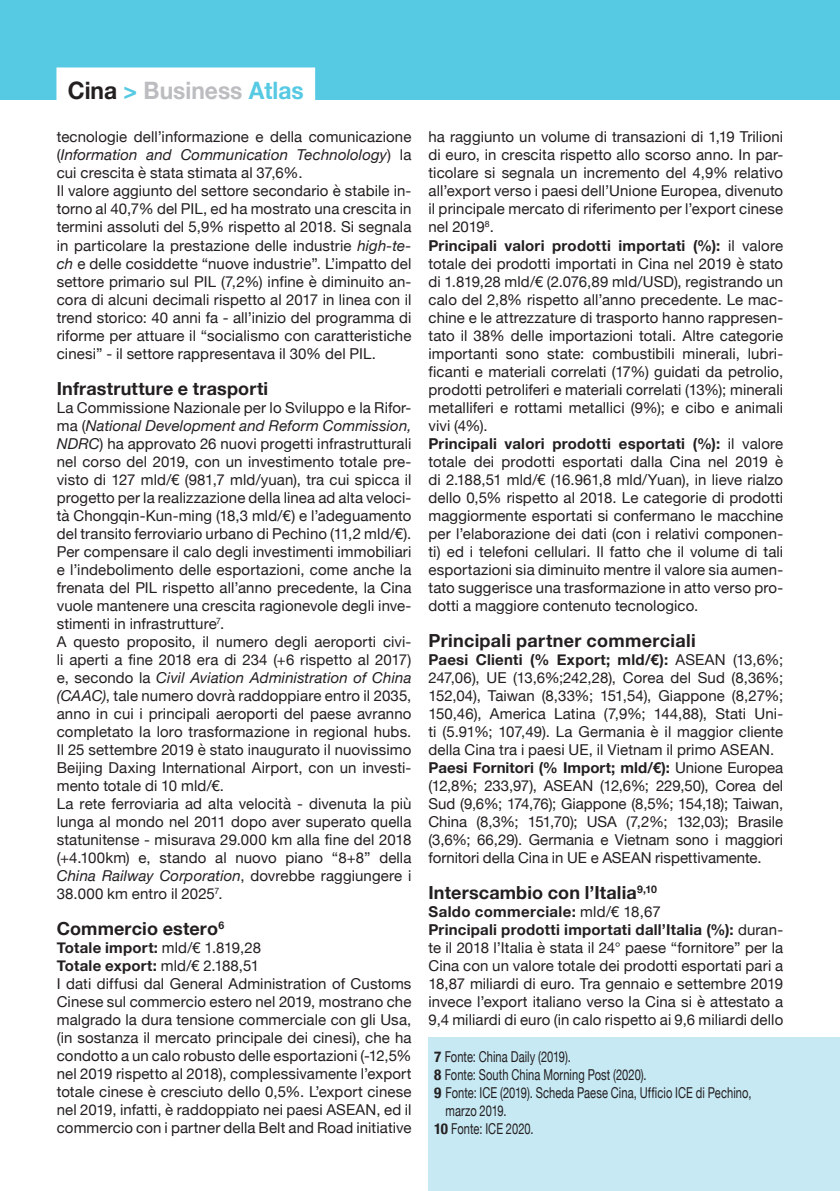
<style>
.page{position:relative;width:840px;height:1191px;background:#fff}
.page>*{position:absolute;margin:0;border:0;box-sizing:border-box;transform-origin:0 0}
.t1{font:700 24px "Helvetica Neue";color:#bcbdc0;scale:.95 1}
.t2{font:700 18px "Helvetica Neue";letter-spacing:.01em;color:#231f20}
.t3{font:15px/18px "Helvetica Neue";letter-spacing:.005em;color:#231f20;text-align:justify}
.t4{font:15px "Helvetica Neue";letter-spacing:.005em;color:#231f20;scale:.74 1}
.t5{font:700 15px "Helvetica Neue";letter-spacing:.02em;color:#231f20}
.s1{color:#231f20}
.s2{color:#56c9e3}
.s3{font-style:italic}
.s4{font-weight:400}
.s5{font-weight:700}
.s6{font-weight:700;font-stretch:condensed}
</style>
<div class="page">
<div style="left:0;top:0;width:839px;height:99px;background:#56c9e3"></div>
<div style="left:56px;top:67px;width:259px;height:36px;background:#fff"></div>
<div style="left:428px;top:1037px;width:411px;height:154px;background:#c7e9f4"></div>
<p class="t1" style="left:68px;top:72px;width:250px"><span class="s1">Cina</span> <span class="s2">&gt;</span> Business <span class="s2">Atlas</span></p>
<p class="t3" style="left:57px;top:129px;width:356px">tecnologie dell’informazione e della comunicazione (<span class="s3">Information and Communication Technolology</span>) la cui crescita è stata stimata al 37,6%.</p>
<p class="t3" style="left:57px;top:183px;width:356px">Il valore aggiunto del settore secondario è stabile in&shy;torno al 40,7% del PIL, ed ha mostrato una crescita in termini assoluti del 5,9% rispetto al 2018. Si segnala in particolare la prestazione delle industrie <span class="s3">high-te&shy;ch</span> e delle cosiddette “nuove industrie”. L’impatto del settore primario sul PIL (7,2%) infine è diminuito an&shy;cora di alcuni decimali rispetto al 2017 in linea con il trend storico: 40 anni fa - all’inizio del programma di riforme per attuare il “socialismo con caratteristiche cinesi” - il settore rappresentava il 30% del PIL.</p>
<p class="t2" style="left:57px;top:374px;width:213px">Infrastrutture e trasporti</p>
<p class="t3" style="left:57px;top:399px;width:356px">La Commissione Nazionale per lo Sviluppo e la Rifor&shy;ma (<span class="s3">National Development and Reform Commission, NDRC</span>) ha approvato 26 nuovi progetti infrastrutturali nel corso del 2019, con un investimento totale pre&shy;visto di 127 mld/€ (981,7 mld/yuan), tra cui spicca il progetto per la realizzazione della linea ad alta veloci&shy;tà Chongqin-Kun-ming (18,3 mld/€) e l’adeguamento del transito ferroviario urbano di Pechino (11,2 mld/€).<br>Per compensare il calo degli investimenti immobiliari e l’indebolimento delle esportazioni, come anche la frenata del PIL rispetto all’anno precedente, la Cina vuole mantenere una crescita ragionevole degli inve&shy;stimenti in infrastrutture<sup>7</sup>.</p>
<p class="t3" style="left:57px;top:633px;width:356px">A questo proposito, il numero degli aeroporti civi&shy;li aperti a fine 2018 era di 234 (+6 rispetto al 2017) e, secondo la <span class="s3">Civil Aviation Administration of China (CAAC)</span>, tale numero dovrà raddoppiare entro il 2035, anno in cui i principali aeroporti del paese avranno completato la loro trasformazione in regional hubs.<br>Il 25 settembre 2019 è stato inaugurato il nuovissimo Beijing Daxing International Airport, con un investi&shy;mento totale di 10 mld/€.</p>
<p class="t3" style="left:57px;top:795px;width:356px">La rete ferroviaria ad alta velocità - divenuta la più lunga al mondo nel 2011 dopo aver superato quella statunitense - misurava 29.000 km alla fine del 2018 (+4.100km) e, stando al nuovo piano “8+8” della <span class="s3">China Railway Corporation</span>, dovrebbe raggiungere i 38.000 km entro il 2025<sup>7</sup>.</p>
<p class="t2" style="left:57px;top:914px;width:169px">Commercio estero<sup>6</sup></p>
<p class="t5" style="left:57px;top:935px;width:206px">Totale import: <span class="s4">mld/€ 1.819,28</span></p>
<p class="t5" style="left:57px;top:953px;width:204px">Totale export: <span class="s4">mld/€ 2.188,51</span></p>
<p class="t3" style="left:57px;top:975px;width:356px">I dati diffusi dal General Administration of Customs Cinese sul commercio estero nel 2019, mostrano che malgrado la dura tensione commerciale con gli Usa, (in sostanza il mercato principale dei cinesi), che ha condotto a un calo robusto delle esportazioni (-12,5% nel 2019 rispetto al 2018), complessivamente l’export totale cinese è cresciuto dello 0,5%. L’export cinese nel 2019, infatti, è raddoppiato nei paesi ASEAN, ed il commercio con i partner della Belt and Road initiative</p>
<p class="t3" style="left:428px;top:129px;width:356px">ha raggiunto un volume di transazioni di 1,19 Trilioni di euro, in crescita rispetto allo scorso anno. In par&shy;ticolare si segnala un incremento del 4,9% relativo all’export verso i paesi dell’Unione Europea, divenuto il principale mercato di riferimento per l’export cinese nel 2019<sup>8</sup>.</p>
<p class="t3" style="left:428px;top:237px;width:356px"><span class="s5">Principali valori prodotti importati (%):</span> il valore totale dei prodotti importati in Cina nel 2019 è stato di 1.819,28 mld/€ (2.076,89 mld/USD), registrando un calo del 2,8% rispetto all’anno precedente. Le mac&shy;chine e le attrezzature di trasporto hanno rappresen&shy;tato il 38% delle importazioni totali. Altre categorie importanti sono state: combustibili minerali, lubri&shy;ficanti e materiali correlati (17%) guidati da petrolio, prodotti petroliferi e materiali correlati (13%); minerali metalliferi e rottami metallici (9%); e cibo e animali vivi (4%).</p>
<p class="t3" style="left:428px;top:435px;width:356px"><span class="s5">Principali valori prodotti esportati (%):</span> il valore totale dei prodotti esportati dalla Cina nel 2019 è di 2.188,51 mld/€ (16.961,8 mld/Yuan), in lieve rialzo dello 0,5% rispetto al 2018. Le categorie di prodotti maggiormente esportati si confermano le macchine per l’elaborazione dei dati (con i relativi componen&shy;ti) ed i telefoni cellulari. Il fatto che il volume di tali esportazioni sia diminuito mentre il valore sia aumen&shy;tato suggerisce una trasformazione in atto verso pro&shy;dotti a maggiore contenuto tecnologico.</p>
<p class="t2" style="left:428px;top:626px;width:268px">Principali partner commerciali</p>
<p class="t3" style="left:428px;top:651px;width:356px"><span class="s5">Paesi Clienti (% Export; mld/€):</span> ASEAN (13,6%; 247,06), UE (13,6%;242,28), Corea del Sud (8,36%; 152,04), Taiwan (8,33%; 151,54), Giappone (8,27%; 150,46), America Latina (7,9%; 144,88), Stati Uni&shy;ti (5.91%; 107,49). La Germania è il maggior cliente della Cina tra i paesi UE, il Vietnam il primo ASEAN.</p>
<p class="t3" style="left:428px;top:759px;width:356px"><span class="s5">Paesi Fornitori (% Import; mld/€):</span> Unione Europea (12,8%; 233,97), ASEAN (12,6%; 229,50), Corea del Sud (9,6%; 174,76); Giappone (8,5%; 154,18); Taiwan, China (8,3%; 151,70); USA (7,2%; 132,03); Brasile (3,6%; 66,29). Germania e Vietnam sono i maggiori fornitori della Cina in UE e ASEAN rispettivamente.</p>
<p class="t2" style="left:428px;top:878px;width:230px">Interscambio con l’Italia<sup>9,10</sup></p>
<p class="t5" style="left:428px;top:899px;width:233px">Saldo commerciale: <span class="s4">mld/€ 18,67</span></p>
<p class="t3" style="left:428px;top:921px;width:356px"><span class="s5">Principali prodotti importati dall’Italia (%):</span> duran&shy;te il 2018 l’Italia è stata il 24° paese “fornitore” per la Cina con un valore totale dei prodotti esportati pari a 18,87 miliardi di euro. Tra gennaio e settembre 2019 invece l’export italiano verso la Cina si è attestato a 9,4 miliardi di euro (in calo rispetto ai 9,6 miliardi dello</p>
<p class="t4" style="left:434px;top:1045px;width:186px"><span class="s6">7</span> Fonte: China Daily (2019).</p>
<p class="t4" style="left:434px;top:1063px;width:288px"><span class="s6">8</span> Fonte: South China Morning Post (2020).</p>
<p class="t4" style="left:434px;top:1081px;width:430px"><span class="s6">9</span> Fonte: ICE (2019). Scheda Paese Cina, Ufficio ICE di Pechino,</p>
<p class="t4" style="left:445px;top:1099px;width:84px">marzo 2019.</p>
<p class="t4" style="left:434px;top:1117px;width:136px"><span class="s6">10</span> Fonte: ICE 2020.</p>
</div>
